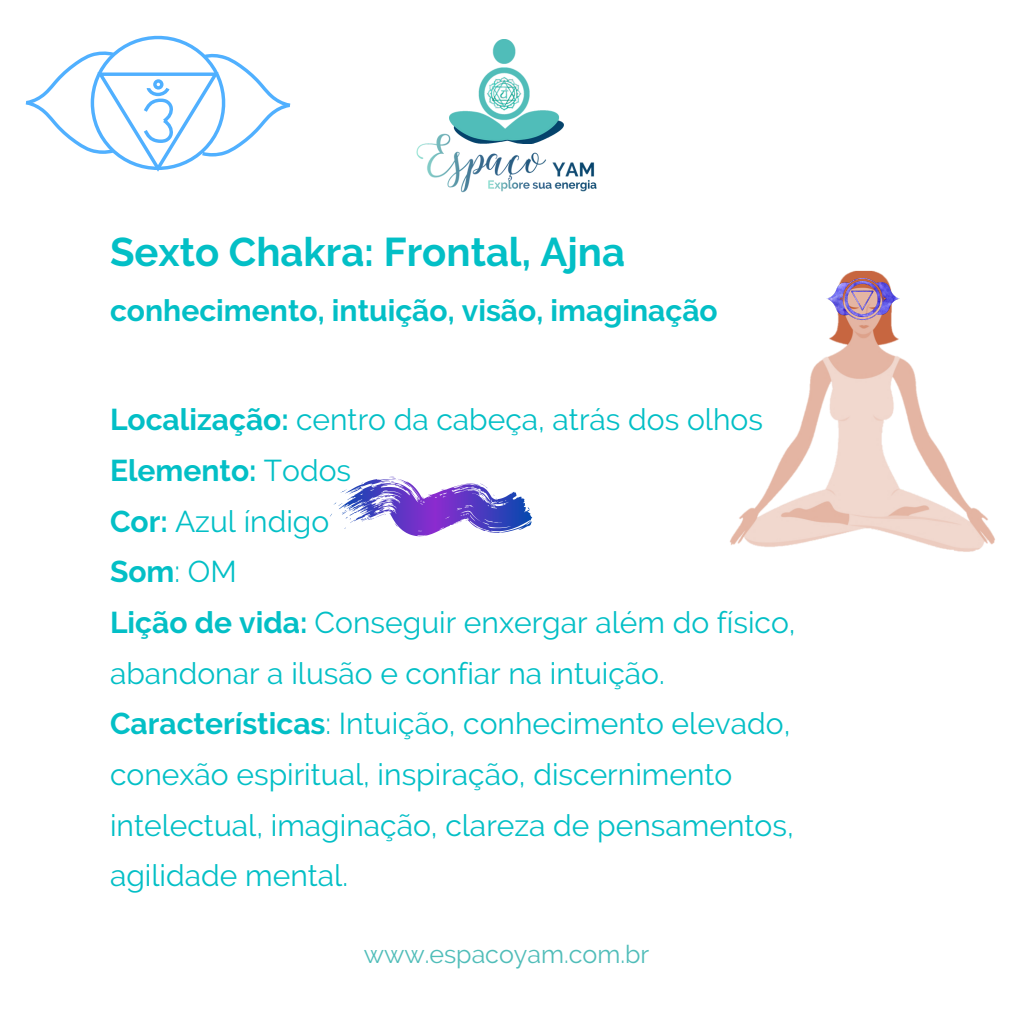
<style>
.page{position:relative;width:1013px;height:1013px;background:#fff}
.page>*{position:absolute;margin:0;border:0;box-sizing:border-box;transform-origin:0 0}
.t1{font:700 40px "Raleway";color:#03bfc6}
.t2{font:30px/50.6px "Raleway";color:#03bfc6}
.t3{font:700 30px "Raleway";color:#03bfc6}
.t4{font:25px "Raleway";color:#50bdb9}
.s1{font-weight:700}
.s2{font-weight:400}
</style>
<div class="page">
<img style="left:478px;top:40px;width:52px;height:70px">
<img style="left:416px;top:110px;width:181px;height:83px">
<img style="left:730px;top:270px;width:265px;height:282px">
<svg style="left:330px;top:476px;width:202px;height:60px"></svg>
<svg style="left:26px;top:35px;width:264px;height:137px"></svg>
<img style="left:826px;top:278px;width:73px;height:42px">
<p class="t1" style="left:110px;top:228px;width:516px">Sexto Chakra: Frontal, Ajna</p>
<p class="t3" style="left:110px;top:293px;width:609px">conhecimento, intuição, visão, imaginação</p>
<p class="t2" style="left:110px;top:394px;width:654px"><span class="s1">Localização:</span> centro da cabeça, atrás dos olhos</p>
<p class="t3" style="left:110px;top:453px;width:243px">Elemento: <span class="s2">Todos</span></p>
<p class="t2" style="left:110px;top:496px;width:221px"><span class="s1">Cor:</span> Azul índigo</p>
<p class="t3" style="left:110px;top:554px;width:128px">Som<span class="s2">: OM</span></p>
<p class="t2" style="left:110px;top:597px;width:687px"><span class="s1">Lição de vida:</span> Conseguir enxergar além do físico, abandonar a ilusão e confiar na intuição.</p>
<p class="t2" style="left:110px;top:698px;width:685px"><span class="s1">Características</span>: Intuição, conhecimento elevado, conexão espiritual, inspiração, discernimento intelectual, imaginação, clareza de pensamentos, agilidade mental.</p>
<p class="t4" style="left:364px;top:939px;width:287px">www.espacoyam.com.br</p>
</div>
